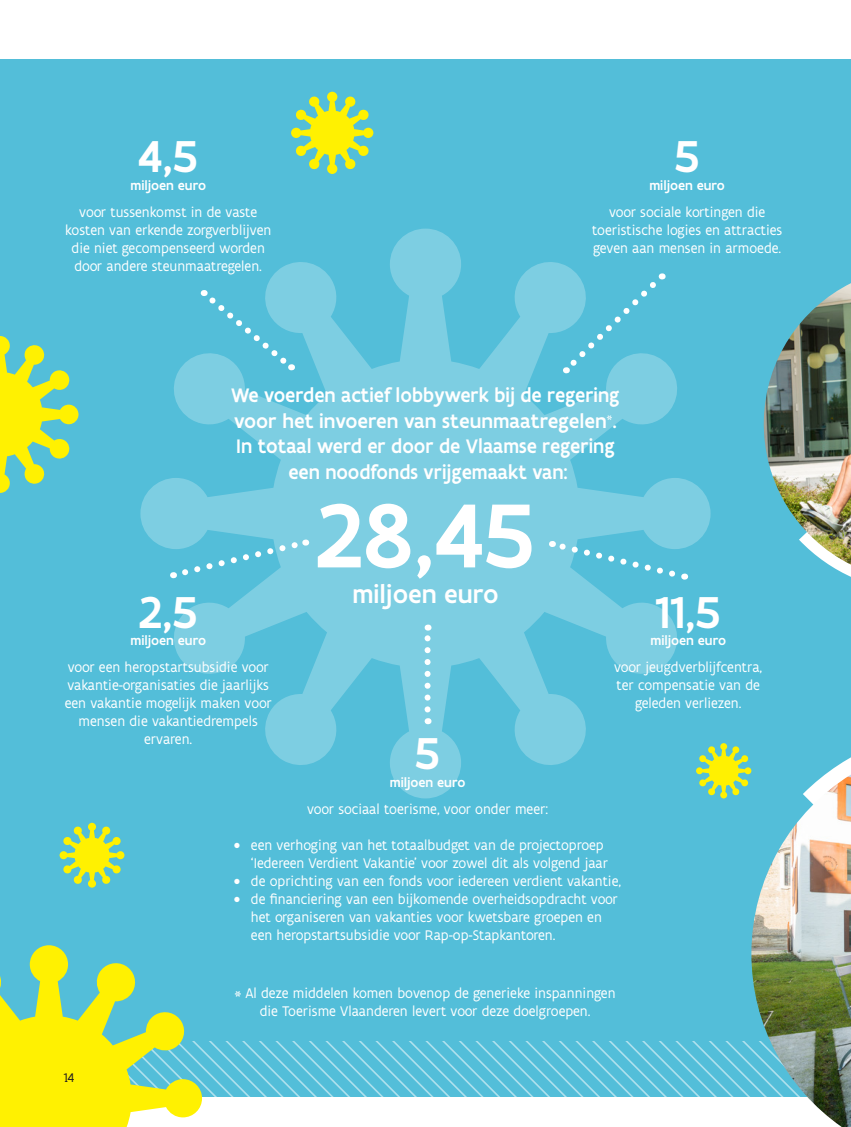
<style>
.page{position:relative;width:851px;height:1127px;background:#fff}
.page>*{position:absolute;margin:0;border:0;box-sizing:border-box;transform-origin:0 0}
.t1{font:500 97.5px "Flanders Art Sans";color:#fff}
.t2{font:500 48px "Flanders Art Sans";color:#fff}
.t3{font:500 27px "Flanders Art Sans";color:#fff}
.t4{font:500 21px "Flanders Art Sans";color:#fff;scale:.96 1}
.t5{font:500 21px "Flanders Art Sans";color:#fff}
.t6{font:15px/18px "Flanders Art Sans";color:#fff;text-align:center;scale:.96 1}
.t7{font:500 13.95px "Flanders Art Sans";color:#fff}
.t8{font:13.5px "Flanders Art Serif";color:#231f20}
.s1{font-size:18px}
</style>
<div class="page">
<div style="left:0;top:60px;width:850px;height:1037px;background:#53bed9"></div>
<svg style="left:202px;top:1042px;width:549px;height:55px"></svg>
<svg style="left:140px;top:229px;width:570px;height:569px"></svg>
<svg style="left:696px;top:743px;width:55px;height:55px"></svg>
<svg style="left:291px;top:92px;width:82px;height:82px"></svg>
<svg style="left:0;top:336px;width:78px;height:157px"></svg>
<svg style="left:0;top:945px;width:202px;height:182px"></svg>
<svg style="left:60px;top:823px;width:64px;height:64px"></svg>
<svg style="left:204px;top:290px;width:91px;height:82px"></svg>
<svg style="left:173px;top:537px;width:133px;height:42px"></svg>
<svg style="left:550px;top:538px;width:135px;height:43px"></svg>
<svg style="left:561px;top:273px;width:101px;height:101px"></svg>
<svg style="left:826px;top:758px;width:24px;height:16px"></svg>
<img style="left:751px;top:774px;width:99px;height:353px">
<svg style="left:829px;top:565px;width:21px;height:12px"></svg>
<img style="left:763px;top:283px;width:87px;height:282px">
<svg style="left:424px;top:624px;width:6px;height:85px"></svg>
<p class="t2" style="left:138px;top:126px;width:61px">4,5</p>
<p class="t7" style="left:130px;top:176px;width:77px">miljoen euro</p>
<p class="t6" style="left:79px;top:203px;width:187px">voor tussenkomst in de vaste</p>
<p class="t6" style="left:65px;top:221px;width:216px">kosten van erkende zorgverblijven die niet gecompenseerd worden door andere steunmaatregelen.</p>
<p class="t2" style="left:674px;top:126px;width:27px">5</p>
<p class="t7" style="left:649px;top:176px;width:77px">miljoen euro</p>
<p class="t6" style="left:609px;top:203px;width:164px">voor sociale kortingen die</p>
<p class="t6" style="left:592px;top:221px;width:200px;text-align:left">toeristische logies en attracties geven aan mensen in armoede.</p>
<p class="t4" style="left:231px;top:382px;width:406px">We voerden actief lobbywerk bij de regering</p>
<p class="t5" style="left:234px;top:408px;width:384px">voor het invoeren van steunmaatregelen<sup>*</sup>.</p>
<p class="t4" style="left:236px;top:433px;width:395px">In totaal werd er door de Vlaamse regering</p>
<p class="t4" style="left:288px;top:459px;width:292px">een noodfonds vrijgemaakt van:</p>
<p class="t1" style="left:315px;top:474px;width:221px">28,45</p>
<p class="t3" style="left:352px;top:578px;width:148px">miljoen euro</p>
<p class="t2" style="left:139px;top:582px;width:60px">2,5</p>
<p class="t7" style="left:130px;top:632px;width:77px">miljoen euro</p>
<p class="t6" style="left:65px;top:659px;width:217px">voor een heropstartsubsidie voor vakantie-organisaties die jaarlijks een vakantie mogelijk maken voor mensen die vakantiedrempels ervaren.</p>
<p class="t2" style="left:655px;top:582px;width:67px">11,5</p>
<p class="t7" style="left:650px;top:632px;width:77px">miljoen euro</p>
<p class="t6" style="left:614px;top:659px;width:156px">voor jeugdverblijfcentra,</p>
<p class="t6" style="left:616px;top:677px;width:151px">ter compensatie van de geleden verliezen.</p>
<p class="t2" style="left:415px;top:723px;width:27px">5</p>
<p class="t7" style="left:389px;top:773px;width:77px">miljoen euro</p>
<p class="t6" style="left:307px;top:800px;width:252px">voor sociaal toerisme, voor onder meer:</p>
<p class="t6" style="left:234px;top:836px;width:391px;text-align:right"><span class="s1">•</span> een verhoging van het totaalbudget van de projectoproep ‘Iedereen Verdient Vakantie’ voor zowel dit als volgend jaar</p>
<p class="t6" style="left:234px;top:872px;width:405px"><span class="s1">•</span> de oprichting van een fonds voor iedereen verdient vakantie,</p>
<p class="t6" style="left:251px;top:890px;width:383px;text-align:left;text-indent:-17px"><span class="s1">•</span> de financiering van een bijkomende overheidsopdracht voor het organiseren van vakanties voor kwetsbare groepen en een heropstartsubsidie voor Rap-op-Stapkantoren.</p>
<p class="t8" style="left:64px;top:1069px;width:12px">14</p>
<p class="t6" style="left:235px;top:984px;width:398px">* Al deze middelen komen bovenop de generieke inspanningen</p>
<p class="t6" style="left:260px;top:1002px;width:346px">die Toerisme Vlaanderen levert voor deze doelgroepen.</p>
</div>
